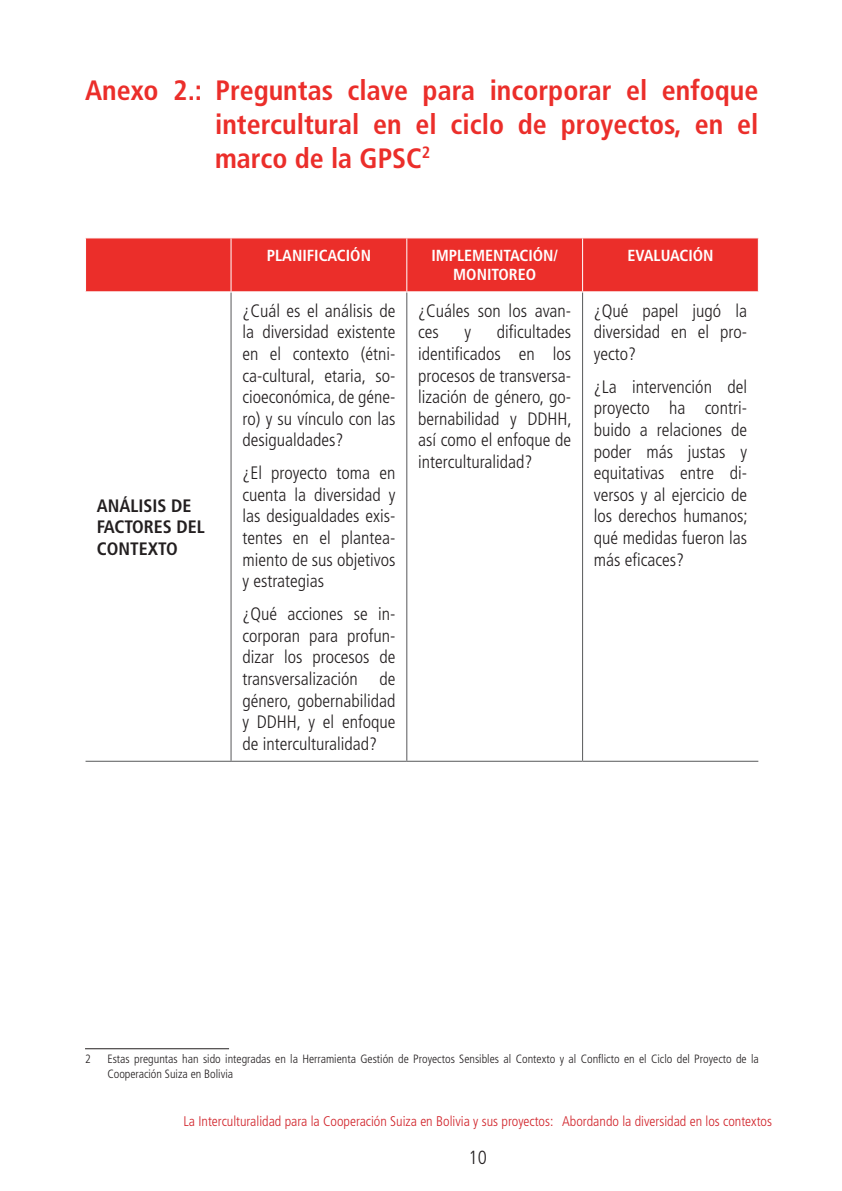
<style>
.page{position:relative;width:842px;height:1191px;background:#fff}
.page>*{position:absolute;margin:0;border:0;box-sizing:border-box;transform-origin:0 0}
.titulos{font:700 condensed 28px/33.6px "Frutiger LT Std";color:#eb2e2a;text-align:justify}
.t1{font:300 condensed 19px "Frutiger LT Std";color:#231f20}
.cuerpo_tabla{font:300 condensed 18px/21.6px "Frutiger LT Std";color:#231f20;text-align:justify}
.cuerpo_tabla-2{font:700 condensed 18px/21.6px "Frutiger LT Std";color:#231f20}
.tit_tabla{font:700 condensed 16px/19.2px "Frutiger LT Std";color:#fff;text-align:center}
.t2{font:300 condensed 14px "Frutiger LT Std";color:#d1232a}
.pie{font:300 condensed 12px/14.4px "Frutiger LT Std";color:#231f20}
</style>
<div class="page">
<div style="left:86px;top:238px;width:672px;height:53px;background:#eb2e2a"></div>
<hr style="left:231px;top:238px;width:1px;height:53px;background:#fff">
<hr style="left:406px;top:238px;width:1px;height:53px;background:#fff">
<hr style="left:582px;top:238px;width:1px;height:53px;background:#fff">
<hr style="left:231px;top:292px;width:1px;height:468px;background:#57585a">
<hr style="left:406px;top:292px;width:1px;height:468px;background:#57585a">
<hr style="left:582px;top:292px;width:1px;height:468px;background:#57585a">
<hr style="left:86px;top:760px;width:145px;height:1px;background:#57585a">
<hr style="left:231px;top:760px;width:176px;height:1px;background:#57585a">
<hr style="left:407px;top:760px;width:176px;height:1px;background:#57585a">
<hr style="left:583px;top:760px;width:175px;height:1px;background:#57585a">
<hr style="left:85px;top:1048px;width:144px;height:1px;background:#231f20">
<p class="titulos" style="left:215px;top:74px;width:545px;text-indent:-130px">Anexo 2.: Preguntas clave para incorporar el enfoque intercultural en el ciclo de proyectos, en el marco de la GPSC<sup>2</sup></p>
<p class="cuerpo_tabla-2" style="left:97px;top:494px;width:110px">ANÁLISIS DE<br>FACTORES DEL<br>CONTEXTO</p>
<p class="tit_tabla" style="left:267px;top:246px;width:106px">PLANIFICACIÓN</p>
<p class="tit_tabla" style="left:431px;top:246px;width:128px">IMPLEMENTACIÓN/<br>MONITOREO</p>
<p class="tit_tabla" style="left:627px;top:246px;width:88px">EVALUACIÓN</p>
<p class="cuerpo_tabla" style="left:242px;top:300px;width:155px">¿Cuál es el análisis de la diversidad existente en el contexto (étni&shy;ca-cultural, etaria, so&shy;cioeconómica, de géne&shy;ro) y su vínculo con las desigualdades?</p>
<p class="cuerpo_tabla" style="left:242px;top:462px;width:155px">¿El proyecto toma en cuenta la diversidad y las desigualdades exis&shy;tentes en el plantea&shy;miento de sus objetivos y estrategias</p>
<p class="cuerpo_tabla" style="left:242px;top:603px;width:155px">¿Qué acciones se in&shy;corporan para profun&shy;dizar los procesos de transversalización de género, gobernabilidad y DDHH, y el enfoque de interculturalidad?</p>
<p class="cuerpo_tabla" style="left:418px;top:300px;width:155px">¿Cuáles son los avan&shy;ces</p>
<p class="cuerpo_tabla" style="left:418px;top:321px;width:155px;text-indent:79px">dificultades identificados en los procesos de transversa&shy;lización de género, go&shy;bernabilidad y DDHH, así como el enfoque de interculturalidad?</p>
<p class="cuerpo_tabla" style="left:464px;top:321px;width:8px">y</p>
<p class="cuerpo_tabla" style="left:594px;top:300px;width:155px">¿Qué papel jugó la diversidad en el pro&shy;yecto?</p>
<p class="cuerpo_tabla" style="left:594px;top:376px;width:155px">¿La intervención del proyecto ha contri&shy;buido a relaciones de poder más justas y equitativas entre di&shy;versos y al ejercicio de los derechos humanos; qué medidas fueron las más eficaces?</p>
<p class="pie" style="left:85px;top:1052px;width:7px">2</p>
<p class="pie" style="left:107px;top:1052px;width:653px">Estas preguntas han sido integradas en la Herramienta Gestión de Proyectos Sensibles al Contexto y al Conflicto en el Ciclo del Proyecto de la<br>Cooperación Suiza en Bolivia</p>
<p class="t2" style="left:183px;top:1112px;width:590px">La Interculturalidad para la Cooperación Suiza en Bolivia y sus proyectos: Abordando la diversidad en los contextos</p>
<p class="t1" style="left:469px;top:1147px;width:20px">10</p>
</div>
